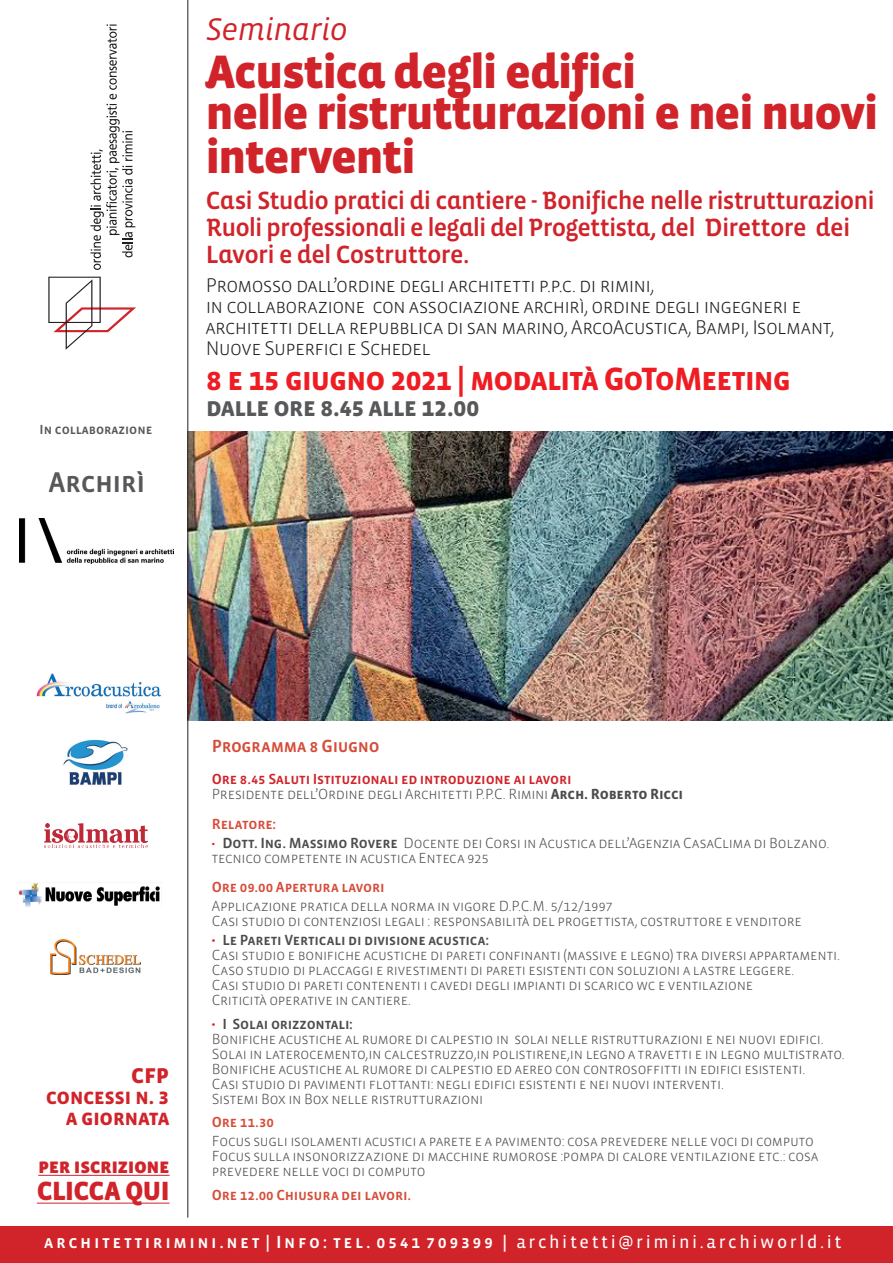
<style>
.page{position:relative;width:893px;height:1263px;background:#fff}
.page>*{position:absolute;margin:0;border:0;box-sizing:border-box;transform-origin:0 0}
.t1{font:900 48px/40.5px "Vista Sans Alt";letter-spacing:-.025em;color:#d1232a}
.t2{font:33px "Vista Sans SC Bold";letter-spacing:-.04em;color:#ee1d23}
.t3{font:31.95px "Vista Sans Alt Book Ita";letter-spacing:-.02em;color:#d1232a}
.t4{font:29.25px "Vista Sans SC Med";letter-spacing:-.02em;color:#57585a}
.t5{font:27px "Vista Sans SC Bold";letter-spacing:-.04em;color:#57585a}
.t6{font:27px "Vista Sans SC Black";letter-spacing:-.025em;color:#d1232a}
.t7{font:27px "Vista Sans SC Bold";color:#d1232a}
.t8{font:25.5px/27px "Vista Sans Alt Med";letter-spacing:-.03em;color:#d1232a}
.t9{font:22.5px/21px "Vista Sans SC Bold";letter-spacing:-.03em;color:#d1232a;text-align:right}
.t10{font:21px "Vista Sans SC Black";letter-spacing:-.02em;color:#d1232a}
.t11{font:20.25px/21px "Vista Sans SC Light";letter-spacing:-.03em;color:#231f20}
.t12{font:18px "Vista Sans SC Med";letter-spacing:.145em;color:#fff}
.t13{font:18px "Vista Sans SC Med";letter-spacing:-.02em;color:#d64c3a}
.t14{font:15px/15px "Vista Sans SC Light";letter-spacing:-.015em;color:#4b4c4d}
.t15{font:15px "Vista Sans SC Med";letter-spacing:-.015em;color:#d64c3a}
.t16{font:15px "Vista Sans SC Med";letter-spacing:-.01em;color:#4b4c4d}
.t17{font:15px "Vista Sans SC Med";letter-spacing:-.01em;color:#d1232a}
.t18{font:13.5px "Vista Sans SC Med";color:#57585a}
.s1{font-family:"Vista Sans SC Bold"}
.s2{font-family:"Vista Sans SC Black";font-size:13.5px;color:#ee1d23}
.s3{font-family:"Vista Sans SC Med"}
.s4{font-family:"Vista Sans SC Black";color:#ee1d23}
.s5{font-family:"Vista Sans Reg"}
</style>
<div class="page">
<img style="left:188px;top:432px;width:705px;height:288px">
<hr style="left:38px;top:1175px;width:132px;height:1px;background:#d1232a">
<hr style="left:37px;top:1203px;width:133px;height:1px;background:#d1232a">
<div style="left:0;top:1227px;width:893px;height:36px;background:#d1232a"></div>
<hr style="left:187px;top:0;width:1px;height:1217px;background:#231f20">
<svg style="left:48px;top:277px;width:88px;height:73px"></svg>
<svg style="left:90px;top:24px;width:45px;height:246px"></svg>
<img style="left:20px;top:518px;width:154px;height:45px">
<img style="left:63px;top:739px;width:65px;height:46px">
<img style="left:44px;top:823px;width:103px;height:24px">
<img style="left:36px;top:673px;width:126px;height:41px">
<img style="left:51px;top:939px;width:90px;height:35px">
<img style="left:18px;top:883px;width:142px;height:24px">
<h3 class="t3" style="left:206px;top:13px;width:144px">Seminario</h3>
<h1 class="t1" style="left:206px;top:53px;width:674px">Acustica degli edifici<br>nelle ristrutturazioni e nei nuovi</h1>
<h1 class="t1" style="left:206px;top:138px;width:211px">interventi</h1>
<h3 class="t8" style="left:206px;top:187px;width:670px">Casi Studio pratici di cantiere - Bonifiche nelle ristrutturazioni<br>Ruoli professionali e legali del Progettista, del Direttore dei<br>Lavori e del Costruttore.</h3>
<h3 class="t11" style="left:206px;top:275px;width:630px">Promosso dall’ordine degli architetti p.p.c. di rimini,<br>in collaborazione con associazione archirì, ordine degli ingegneri e architetti della repubblica di san marino, ArcoAcustica, Bampi, Isolmant, Nuove Superfici e Schedel</h3>
<p class="t18" style="left:40px;top:422px;width:114px">In collaborazione</p>
<h3 class="t4" style="left:48px;top:468px;width:98px">Archirì</h3>
<h2 class="t2" style="left:206px;top:362px;width:587px">8 e 15 giugno 2021 | modalità GoToMeeting</h2>
<h3 class="t5" style="left:206px;top:393px;width:275px">dalle ore 8.45 alle 12.00</h3>
<p class="t13" style="left:212px;top:736px;width:169px">Programma 8 Giugno</p>
<p class="t17" style="left:212px;top:771px;width:361px">Ore 8.45 Saluti Istituzionali ed introduzione ai lavori</p>
<p class="t14" style="left:212px;top:786px;width:473px">Presidente dell’Ordine degli Architetti P.P.C. Rimini <span class="s1">Arch. Roberto Ricci</span></p>
<p class="t15" style="left:212px;top:816px;width:66px">Relatore:</p>
<p class="t14" style="left:212px;top:836px;width:619px"><span class="s2">·</span> <span class="s3">Dott. Ing. Massimo Rovere</span> Docente dei Corsi in Acustica dell’Agenzia CasaClima di Bolzano. tecnico competente in acustica Enteca 925</p>
<p class="t15" style="left:212px;top:879px;width:174px">Ore 09.00 Apertura lavori</p>
<p class="t14" style="left:212px;top:898px;width:591px">Applicazione pratica della norma in vigore D.P.C.M. 5/12/1997<br>Casi studio di contenziosi legali : responsabilità del progettista, costruttore e venditore</p>
<p class="t16" style="left:212px;top:932px;width:279px"><span class="s4">·</span> Le Pareti Verticali di divisione acustica:</p>
<p class="t14" style="left:212px;top:948px;width:630px">Casi studio e bonifiche acustiche di pareti confinanti (massive e legno) tra diversi appartamenti.<br>Caso studio di placcaggi e rivestimenti di pareti esistenti con soluzioni a lastre leggere.<br>Casi studio di pareti contenenti i cavedi degli impianti di scarico wc e ventilazione<br>Criticità operative in cantiere.</p>
<p class="t16" style="left:212px;top:1016px;width:143px"><span class="s4">·</span> I Solai orizzontali:</p>
<p class="t14" style="left:212px;top:1031px;width:634px">Bonifiche acustiche al rumore di calpestio in solai nelle ristrutturazioni e nei nuovi edifici.<br>Solai in laterocemento,in calcestruzzo,in polistirene,in legno a travetti e in legno multistrato.<br>Bonifiche acustiche al rumore di calpestio ed aereo con controsoffitti in edifici esistenti.<br>Casi studio di pavimenti flottanti: negli edifici esistenti e nei nuovi interventi.<br>Sistemi Box in Box nelle ristrutturazioni</p>
<p class="t15" style="left:212px;top:1114px;width:64px">Ore 11.30</p>
<p class="t14" style="left:212px;top:1134px;width:608px">Focus sugli isolamenti acustici a parete e a pavimento: cosa prevedere nelle voci di computo<br>Focus sulla insonorizzazione di macchine rumorose :pompa di calore ventilazione etc.: cosa prevedere nelle voci di computo</p>
<p class="t15" style="left:212px;top:1187px;width:201px">Ore 12.00 Chiusura dei lavori.</p>
<h3 class="t7" style="left:131px;top:1060px;width:40px">cfp</h3>
<h3 class="t9" style="left:46px;top:1086px;width:125px">concessi n. 3 a giornata</h3>
<h3 class="t10" style="left:38px;top:1155px;width:133px">per iscrizione</h3>
<h3 class="t6" style="left:37px;top:1176px;width:134px">CLICCA QUI</h3>
<p class="t12" style="left:44px;top:1233px;width:799px">architettirimini.net | Info: tel. 0541 709399 | <span class="s5">architetti@rimini.archiworld.it</span></p>
</div>
